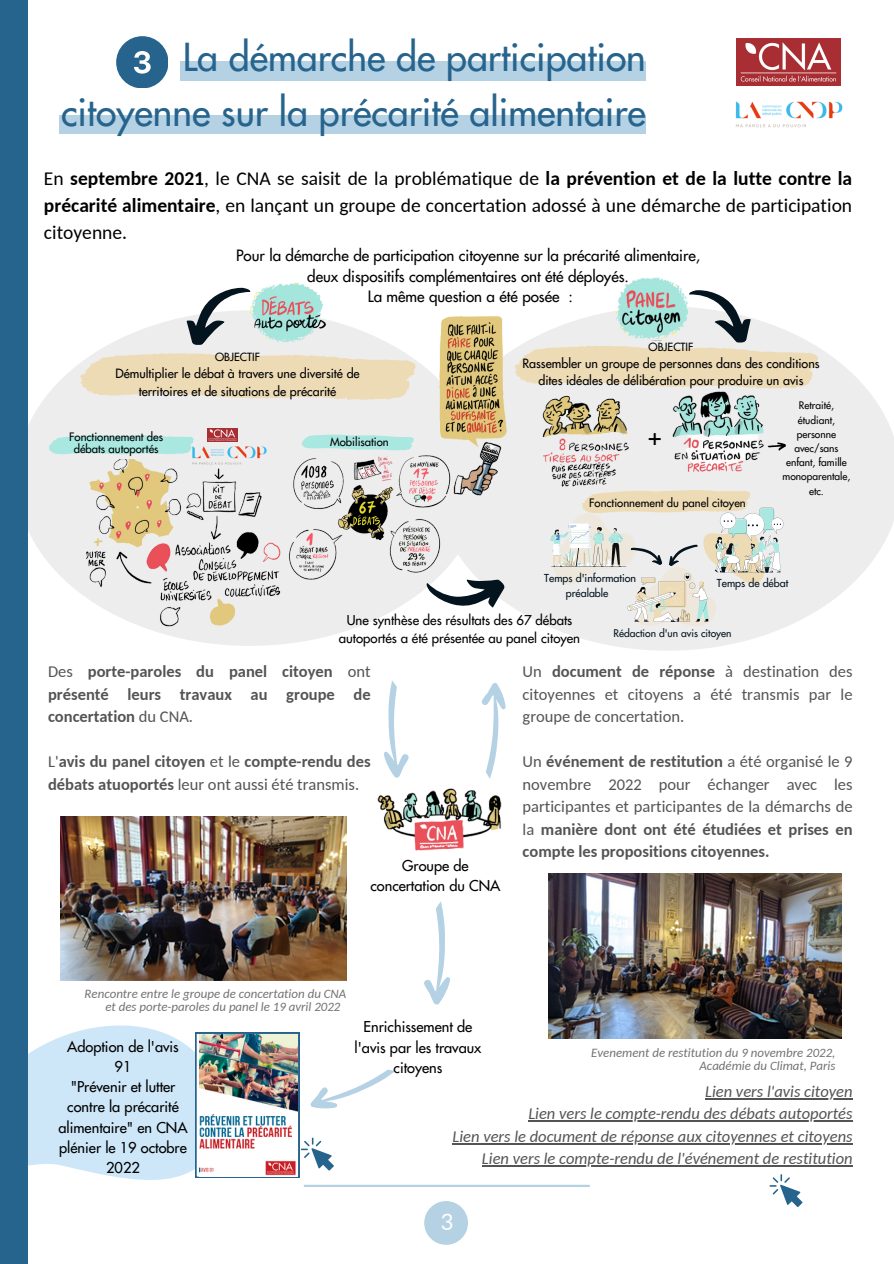
<style>
.page{position:relative;width:894px;height:1264px;background:#fff}
.page>*{position:absolute;margin:0;border:0;box-sizing:border-box;transform-origin:0 0}
.t1{font:37.5px/55.2px "Futura";color:#27648d;text-align:right}
.t2{font:25.5px "Carlito";color:#fdfdfd}
.t3{font:23.25px "Futura";color:#000}
.t4{font:19.5px/27px "Carlito";color:#000;text-align:justify}
.t5{font:16.5px/22.5px "Carlito";color:#545454;text-align:justify}
.t6{font:700 16.5px/22.5px "Carlito";color:#545454;text-align:justify}
.t7{font:italic 16.5px/22.5px "Carlito";color:#545454;text-align:right}
.t8{font:15.15px/20.2px "Futura";color:#000;text-align:center}
.t9{font:14.55px/20.2px "Futura";color:#000;text-align:center}
.t10{font:13.2px/17.5px "Futura";color:#000;text-align:center}
.t11{font:italic 12.9px/12.9px "Carlito";color:#737373;text-align:right}
.t12{font:12.45px/17.4px "Futura";color:#000;text-align:center}
.t13{font:11.4px/12.8px "Futura";color:#000;text-align:center}
.t14{font:10.95px "Futura";color:#000}
.t15{font:10.65px/14.7px "Futura";color:#04141f;text-align:center}
.t16{font:10.35px "Futura";color:#04141f}
.t17{font:10.2px/14.2px "Futura";color:#000;text-align:center}
.s1{font-weight:700}
.s2{font-weight:400}
</style>
<div class="page">
<hr style="left:304px;top:1184px;width:285px;height:2px;background:#b5d1e4">
<div style="left:424px;top:1200px;width:44px;height:44px;background:#b5d1e4;border-radius:50%"></div>
<div style="left:180px;top:61px;width:465px;height:19px;background:#b5d1e4"></div>
<div style="left:59px;top:116px;width:586px;height:18px;background:#b5d1e4"></div>
<svg style="left:116px;top:36px;width:52px;height:52px"></svg>
<svg style="left:454px;top:347px;width:439px;height:303px;fill:#ededed"></svg>
<div style="left:16px;top:310px;width:467px;height:336px;background:#ededed;border-radius:50%"></div>
<svg style="left:28px;top:980px;width:264px;height:200px;fill:#cde7f8"></svg>
<div style="left:0;top:0;width:28px;height:1263px;background:#27648d"></div>
<img style="left:439px;top:316px;width:71px;height:182px">
<img style="left:86px;top:459px;width:195px;height:168px">
<img style="left:185px;top:439px;width:88px;height:34px">
<img style="left:207px;top:428px;width:30px;height:14px">
<img style="left:669px;top:398px;width:100px;height:74px">
<img style="left:535px;top:398px;width:104px;height:93px">
<svg style="left:426px;top:579px;width:78px;height:28px"></svg>
<svg style="left:767px;top:442px;width:18px;height:8px"></svg>
<img style="left:289px;top:452px;width:164px;height:127px">
<svg style="left:301px;top:434px;width:113px;height:20px"></svg>
<svg style="left:49px;top:435px;width:145px;height:23px"></svg>
<svg style="left:550px;top:487px;width:233px;height:157px;background:#e5e4dd"></svg>
<svg style="left:80px;top:282px;width:336px;height:118px"></svg>
<svg style="left:513px;top:277px;width:305px;height:121px"></svg>
<img style="left:377px;top:795px;width:125px;height:56px">
<svg style="left:384px;top:680px;width:122px;height:115px"></svg>
<svg style="left:424px;top:901px;width:26px;height:104px"></svg>
<svg style="left:769px;top:1174px;width:33px;height:32px"></svg>
<img style="left:548px;top:873px;width:293px;height:165px">
<img style="left:60px;top:816px;width:286px;height:164px">
<hr style="left:705px;top:1097px;width:147px;height:2px;background:#545454">
<hr style="left:528px;top:1120px;width:324px;height:1px;background:#545454">
<hr style="left:452px;top:1142px;width:400px;height:2px;background:#545454">
<hr style="left:482px;top:1165px;width:370px;height:1px;background:#545454">
<img style="left:195px;top:1032px;width:200px;height:145px">
<img style="left:736px;top:38px;width:103px;height:47px">
<img style="left:735px;top:101px;width:108px;height:27px">
<p class="t1" style="left:61px;top:30px;width:586px">La démarche de participation citoyenne sur la précarité alimentaire</p>
<p class="t4" style="left:44px;top:167px;width:809px">En <span class="s1">septembre 2021</span>, le CNA se saisit de la problématique de <span class="s1">la prévention et de la lutte contre la précarité alimentaire</span>, en lançant un groupe de concertation adossé à une démarche de participation citoyenne.</p>
<p class="t8" style="left:236px;top:245px;width:465px">Pour la démarche de participation citoyenne sur la précarité alimentaire, deux dispositifs complémentaires ont été déployés.<br>La même question a été posée :</p>
<p class="t14" style="left:215px;top:350px;width:46px">OBJECTIF</p>
<p class="t12" style="left:115px;top:365px;width:246px">Démultiplier le débat à travers une diversité de territoires et de situations de précarité</p>
<p class="t13" style="left:69px;top:430px;width:95px">Fonctionnement des débats autoportés</p>
<p class="t13" style="left:330px;top:435px;width:60px">Mobilisation</p>
<p class="t14" style="left:648px;top:340px;width:46px">OBJECTIF</p>
<p class="t12" style="left:522px;top:355px;width:299px">Rassembler un groupe de personnes dans des conditions dites idéales de délibération pour produire un avis</p>
<h3 class="t3" style="left:647px;top:422px;width:15px">+</h3>
<p class="t13" style="left:589px;top:496px;width:158px">Fonctionnement du panel citoyen</p>
<p class="t17" style="left:782px;top:398px;width:69px">Retraité, étudiant, personne avec/sans enfant, famille monoparentale, etc.</p>
<p class="t15" style="left:544px;top:571px;width:93px">Temps d'information préalable</p>
<p class="t15" style="left:716px;top:575px;width:73px">Temps de débat</p>
<p class="t10" style="left:339px;top:611px;width:243px">Une synthèse des résultats des 67 débats autoportés a été présentée au panel citoyen</p>
<p class="t16" style="left:613px;top:627px;width:120px">Rédaction d'un avis citoyen</p>
<p class="t6" style="left:48px;top:661px;width:324px"><span class="s2">Des</span> porte-paroles du panel citoyen <span class="s2">ont </span>présenté leurs travaux au groupe de concertation <span class="s2">du CNA.</span></p>
<p class="t6" style="left:48px;top:751px;width:324px"><span class="s2">L'</span>avis du panel citoyen <span class="s2">et le</span> compte-rendu des débats atuoportés <span class="s2">leur ont aussi été transmis.</span></p>
<p class="t9" style="left:370px;top:855px;width:131px">Groupe de concertation du CNA</p>
<p class="t5" style="left:522px;top:661px;width:331px">Un <span class="s1">document de réponse</span> à destination des citoyennes et citoyens a été transmis par le groupe de concertation.</p>
<p class="t5" style="left:522px;top:751px;width:331px">Un <span class="s1">événement de restitution</span> a été organisé le 9 novembre 2022 pour échanger avec les participantes et participantes de la démarchs de la <span class="s1">manière dont ont été étudiées et prises en compte les propositions citoyennes.</span></p>
<p class="t11" style="left:105px;top:988px;width:242px;text-align:left;text-indent:-21px">Rencontre entre le groupe de concertation du CNA et des porte-paroles du panel le 19 avril 2022</p>
<p class="t9" style="left:58px;top:1036px;width:131px">Adoption de l'avis<br>91<br>"Prévenir et lutter contre la précarité alimentaire" en CNA plénier le 19 octobre<br>2022</p>
<p class="t9" style="left:354px;top:1017px;width:128px">Enrichissement de l'avis par les travaux citoyens</p>
<p class="t7" style="left:452px;top:1081px;width:401px">Lien vers l'avis citoyen<br>Lien vers le compte-rendu des débats autoportés<br>Lien vers le document de réponse aux citoyennes et citoyens Lien vers le compte-rendu de l'événement de restitution</p>
<p class="t11" style="left:591px;top:1047px;width:246px">Evenement de restitution du 9 novembre 2022,<br>Académie du Climat, Paris</p>
<p class="t2" style="left:440px;top:1210px;width:14px">3</p>
</div>
